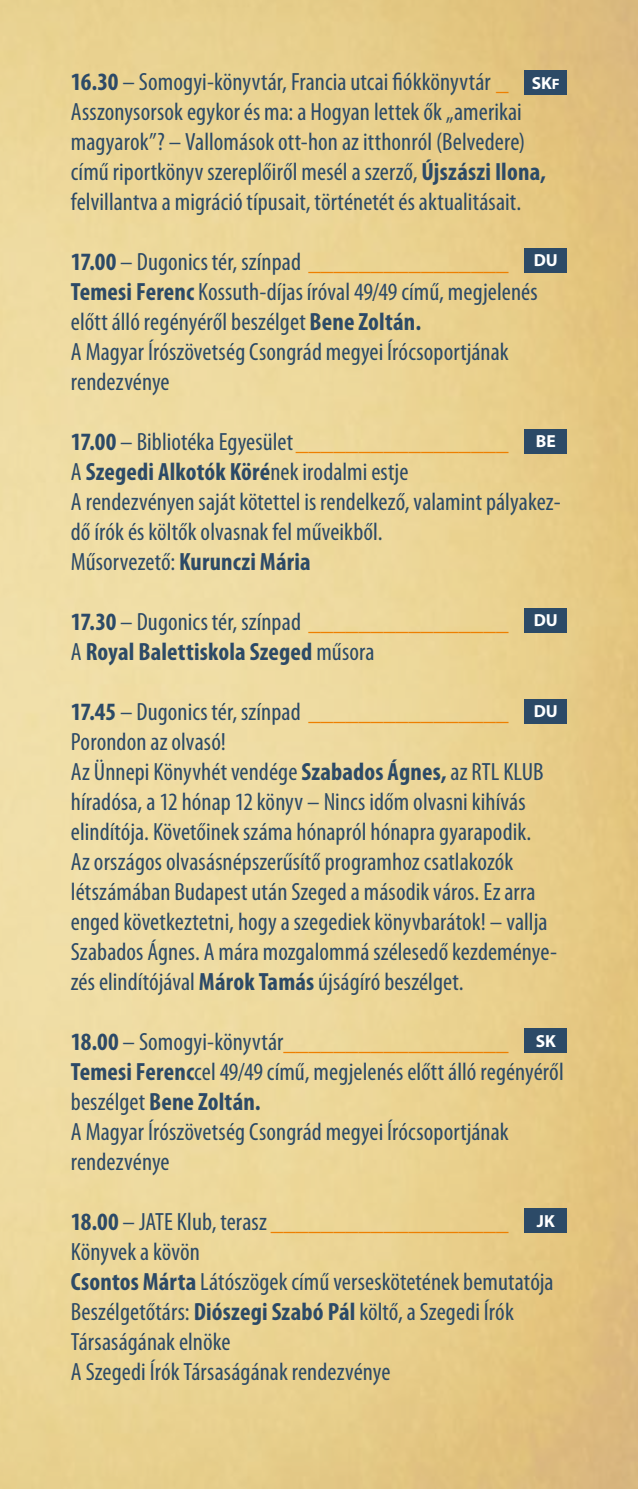
<style>
.page{position:relative;width:638px;height:1489px;background:#fff}
.page>*{position:absolute;margin:0;border:0;box-sizing:border-box;transform-origin:0 0}
.t1{font:condensed 25px/30px "Myriad Pro";letter-spacing:.005em;color:#2c4a67}
.t2{font:700 condensed 25px/30px "Myriad Pro";letter-spacing:.005em;color:#2c4a67}
.t3{font:700 17.5px "Myriad Pro";color:#fff}
.s1{font-weight:700}
.s2{color:#ee7f00}
.s3{font-size:15px}
.s4{font-weight:400}
.s5{font-weight:400;color:#ee7f00}
</style>
<div class="page">
<img style="left:0;top:0;width:638px;height:1488px">
<div style="left:524px;top:1028px;width:43px;height:24px;background:#2c4a67"></div>
<div style="left:524px;top:429px;width:43px;height:24px;background:#2c4a67"></div>
<div style="left:524px;top:248px;width:43px;height:24px;background:#2c4a67"></div>
<div style="left:524px;top:608px;width:43px;height:24px;background:#2c4a67"></div>
<div style="left:524px;top:699px;width:43px;height:24px;background:#2c4a67"></div>
<div style="left:524px;top:1208px;width:43px;height:24px;background:#2c4a67"></div>
<div style="left:524px;top:71px;width:43px;height:24px;background:#2c4a67"></div>
<p class="t1" style="left:71px;top:67px;width:476px"><span class="s1">16.30</span> – Somogyi-könyvtár, Francia utcai fiókkönyvtár <span class="s2">_ </span>Asszonysorsok egykor és ma: a Hogyan lettek ők „amerikai magyarok”? – Vallomások ott-hon az itthonról (Belvedere) című riportkönyv szereplőiről mesél a szerző, <span class="s1">Újszászi Ilona, </span>felvillantva a migráció típusait, történetét és aktualitásait.</p>
<p class="t1" style="left:71px;top:247px;width:468px"><span class="s1">17.00</span> – Dugonics tér, színpad <span class="s2">________________ </span><span class="s1">Temesi Ferenc</span> Kossuth-díjas íróval 49/49 című, megjelenés előtt álló regényéről beszélget <span class="s1">Bene Zoltán.<br></span>A Magyar Írószövetség Csongrád megyei Írócsoportjának rendezvénye</p>
<p class="t1" style="left:71px;top:427px;width:491px"><span class="s1">17.00</span> – Bibliotéka Egyesület<span class="s2">_________________<br></span>A <span class="s1">Szegedi Alkotók Köré</span>nek irodalmi estje<br>A rendezvényen saját kötettel is rendelkező, valamint pályakez&shy;dő írók és költők olvasnak fel műveikből.<br>Műsorvezető: <span class="s1">Kurunczi Mária</span></p>
<p class="t3" style="left:532px;top:71px;width:30px">SK<span class="s3">F</span></p>
<p class="t3" style="left:534px;top:249px;width:26px">DU</p>
<p class="t3" style="left:536px;top:429px;width:21px">BE</p>
<p class="t2" style="left:71px;top:607px;width:439px">17.30 <span class="s4">– Dugonics tér, színpad</span> <span class="s5">________________<br></span><span class="s4">A</span> Royal Balettiskola Szeged <span class="s4">műsora</span></p>
<p class="t1" style="left:71px;top:697px;width:487px"><span class="s1">17.45</span> – Dugonics tér, színpad <span class="s2">________________ </span>Porondon az olvasó!<br>Az Ünnepi Könyvhét vendége <span class="s1">Szabados Ágnes,</span> az RTL KLUB híradósa, a 12 hónap 12 könyv – Nincs időm olvasni kihívás elindítója. Követőinek száma hónapról hónapra gyarapodik.<br>Az országos olvasásnépszerűsítő programhoz csatlakozók létszámában Budapest után Szeged a második város. Ez arra enged következtetni, hogy a szegediek könyvbarátok! – vallja Szabados Ágnes. A mára mozgalommá szélesedő kezdeménye&shy;zés elindítójával <span class="s1">Márok Tamás</span> újságíró beszélget.</p>
<p class="t1" style="left:71px;top:1027px;width:494px"><span class="s1">18.00</span> – Somogyi-könyvtár<span class="s2">__________________ </span><span class="s1">Temesi Ferenc</span>cel 49/49 című, megjelenés előtt álló regényéről beszélget <span class="s1">Bene Zoltán.<br></span>A Magyar Írószövetség Csongrád megyei Írócsoportjának rendezvénye</p>
<p class="t1" style="left:71px;top:1207px;width:484px"><span class="s1">18.00</span> – JATE Klub, terasz <span class="s2">___________________ </span>Könyvek a kövön<br><span class="s1">Csontos Márta</span> Látószögek című verseskötetének bemutatója Beszélgetőtárs: <span class="s1">Diószegi Szabó Pál</span> költő, a Szegedi Írók Társaságának elnöke<br>A Szegedi Írók Társaságának rendezvénye</p>
<p class="t3" style="left:534px;top:608px;width:26px">DU</p>
<p class="t3" style="left:534px;top:699px;width:26px">DU</p>
<p class="t3" style="left:536px;top:1029px;width:22px">SK</p>
<p class="t3" style="left:537px;top:1209px;width:19px">JK</p>
</div>
